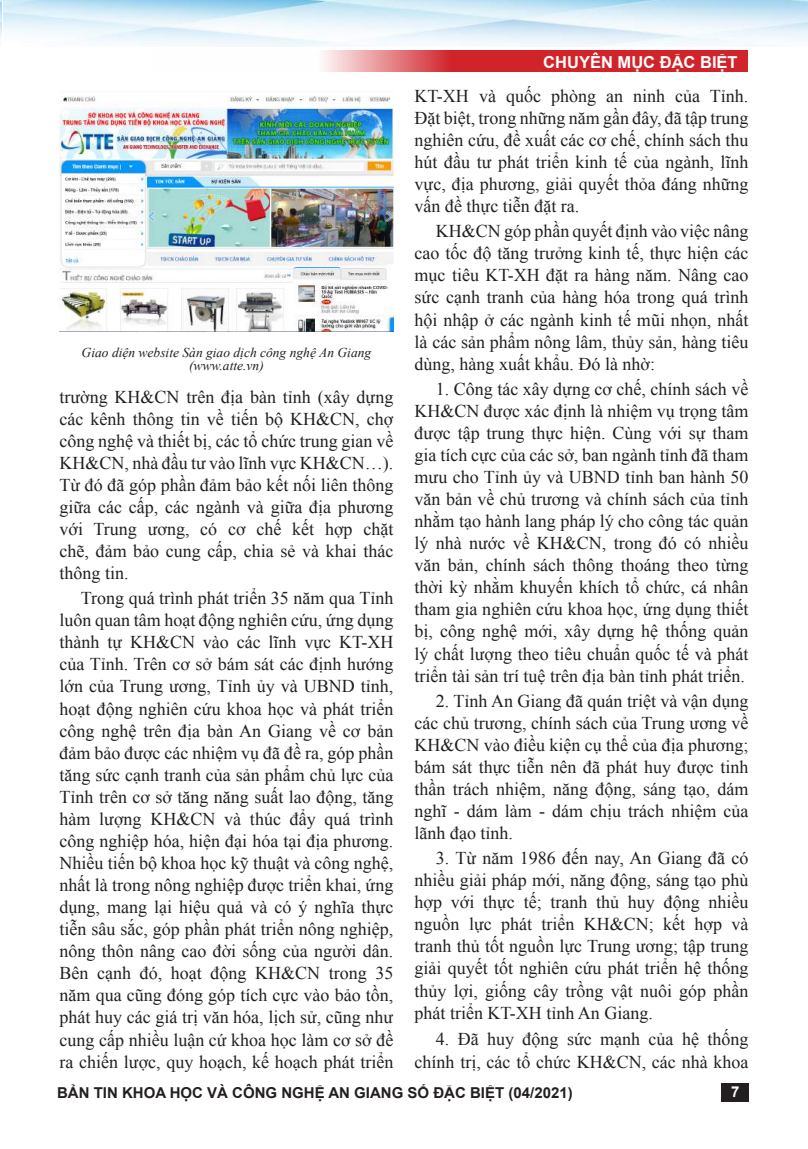
<style>
.page{position:relative;width:808px;height:1149px;background:#fff}
.page>*{position:absolute;margin:0;border:0;box-sizing:border-box;transform-origin:0 0}
.t1{font:18px/22px "Times New Roman";color:#231f20;text-align:justify}
.t2{font:700 16.5px "Arial";color:#fff}
.t3{font:700 15px "Arial";color:#231f20}
.t4{font:italic 13.5px/13.5px "Times New Roman";color:#231f20;text-align:center}
.s1{font-size:15px}
</style>
<div class="page">
<div style="left:721px;top:1082px;width:28px;height:19px;background:#231f20"></div>
<svg style="left:323px;top:51px;width:425px;height:21px;background:#d74248"></svg>
<img style="left:0;top:0;width:1px;height:40px">
<img style="left:60px;top:96px;width:333px;height:236px">
<p class="t4" style="left:82px;top:345px;width:291px">Giao diện website Sàn giao dịch công nghệ An Giang (www.atte.vn)</p>
<p class="t1" style="left:60px;top:385px;width:335px">trường KH&amp;CN trên địa bàn tỉnh (xây dựng các kênh thông tin về tiến bộ KH&amp;CN, chợ công nghệ và thiết bị, các tổ chức trung gian về KH&amp;CN, nhà đầu tư vào lĩnh vực KH&amp;CN…).<br>Từ đó đã góp phần đảm bảo kết nối liên thông giữa các cấp, các ngành và giữa địa phương với Trung ương, có cơ chế kết hợp chặt chẽ, đảm bảo cung cấp, chia sẻ và khai thác thông tin.</p>
<p class="t1" style="left:60px;top:586px;width:335px;text-indent:21px">Trong quá trình phát triển 35 năm qua Tỉnh luôn quan tâm hoạt động nghiên cứu, ứng dụng thành tự KH&amp;CN vào các lĩnh vực KT-XH của Tỉnh. Trên cơ sở bám sát các định hướng lớn của Trung ương, Tỉnh ủy và UBND tỉnh, hoạt động nghiên cứu khoa học và phát triển công nghệ trên địa bàn An Giang về cơ bản đảm bảo được các nhiệm vụ đã đề ra, góp phần tăng sức cạnh tranh của sản phẩm chủ lực của Tỉnh trên cơ sở tăng năng suất lao động, tăng hàm lượng KH&amp;CN và thúc đẩy quá trình công nghiệp hóa, hiện đại hóa tại địa phương.<br>Nhiều tiến bộ khoa học kỹ thuật và công nghệ, nhất là trong nông nghiệp được triển khai, ứng dụng, mang lại hiệu quả và có ý nghĩa thực tiễn sâu sắc, góp phần phát triển nông nghiệp, nông thôn nâng cao đời sống của người dân.<br>Bên cạnh đó, hoạt động KH&amp;CN trong 35 năm qua cũng đóng góp tích cực vào bảo tồn, phát huy các giá trị văn hóa, lịch sử, cũng như cung cấp nhiều luận cứ khoa học làm cơ sở đề ra chiến lược, quy hoạch, kế hoạch phát triển</p>
<p class="t2" style="left:543px;top:50px;width:196px">CHUYÊN MỤC ĐẶC BIỆT</p>
<p class="t1" style="left:415px;top:84px;width:335px">KT-XH và quốc phòng an ninh của Tỉnh.<br>Đặt biệt, trong những năm gần đây, đã tập trung nghiên cứu, đề xuất các cơ chế, chính sách thu hút đầu tư phát triển kinh tế của ngành, lĩnh vực, địa phương, giải quyết thỏa đáng những vấn đề thực tiễn đặt ra.</p>
<p class="t1" style="left:415px;top:220px;width:335px;text-indent:21px">KH&amp;CN góp phần quyết định vào việc nâng cao tốc độ tăng trưởng kinh tế, thực hiện các mục tiêu KT-XH đặt ra hàng năm. Nâng cao sức cạnh tranh của hàng hóa trong quá trình hội nhập ở các ngành kinh tế mũi nhọn, nhất là các sản phẩm nông lâm, thủy sản, hàng tiêu dùng, hàng xuất khẩu. Đó là nhờ:</p>
<p class="t1" style="left:415px;top:377px;width:335px;text-align:left;text-indent:21px">1. Công tác xây dựng cơ chế , chính sách về KH&amp;CN được xác định là nhiệm vụ trọng tâm được tập trung thực hiện. Cùng với sự tham gia tích cực của các sở, ban ngành tỉnh đã tham mưu cho Tỉnh ủy và UBND tỉnh ban hành 50 văn bản về chủ trương và chính sách của tỉnh nhằm tạo hành lang pháp lý cho công tác quản lý nhà nước về KH&amp;CN, trong đó có nhiều văn bản, chính sách thông thoáng theo từng thời kỳ nhằm khuyến khích tổ chức, cá nhân tham gia nghiên cứu khoa học, ứng dụng thiết bị, công nghệ mới, xây dựng hệ thống quản lý chất lượng theo tiêu chuẩn quốc tế và phát triển tài sản trí tuệ trên địa bàn tỉnh phát triển.</p>
<p class="t1" style="left:415px;top:689px;width:335px;text-indent:21px">2. Tỉnh An Giang đã quán triệt và vận dụng các chủ trương, chính sách của Trung ương về KH&amp;CN vào điều kiện cụ thể của địa phương; bám sát thực tiễn nên đã phát huy được tinh thần trách nhiệm, năng động, sáng tạo, dám nghĩ - dám làm - dám chịu trách nhiệm của lãnh đạo tỉnh.</p>
<p class="t1" style="left:415px;top:846px;width:335px;text-indent:21px">3. Từ năm 1986 đến nay, An Giang đã có nhiều giải pháp mới, năng động, sáng tạo phù hợp với thực tế; tranh thủ huy động nhiều nguồn lực phát triển KH&amp;CN; kết hợp và tranh thủ tốt nguồn lực Trung ương; tập trung giải quyết tốt nghiên cứu phát triển hệ thống thủy lợi, giống cây trồng vật nuôi góp phần phát triển KT-XH tỉnh An Giang.</p>
<p class="t1" style="left:415px;top:1026px;width:335px;line-height:23.2px;text-align:right">4. Đã huy động sức mạnh của hệ thống chính trị, các tổ chức KH&amp;CN, các nhà khoa</p>
<p class="t3" style="left:57px;top:1081px;width:517px">BẢN TIN KHOA HỌC VÀ CÔNG NGHỆ AN GIANG SỐ ĐẶC BIỆT (04/2021)</p>
<p class="t2" style="left:730px;top:1081px;width:11px">7<span class="s1">7</span></p>
</div>
